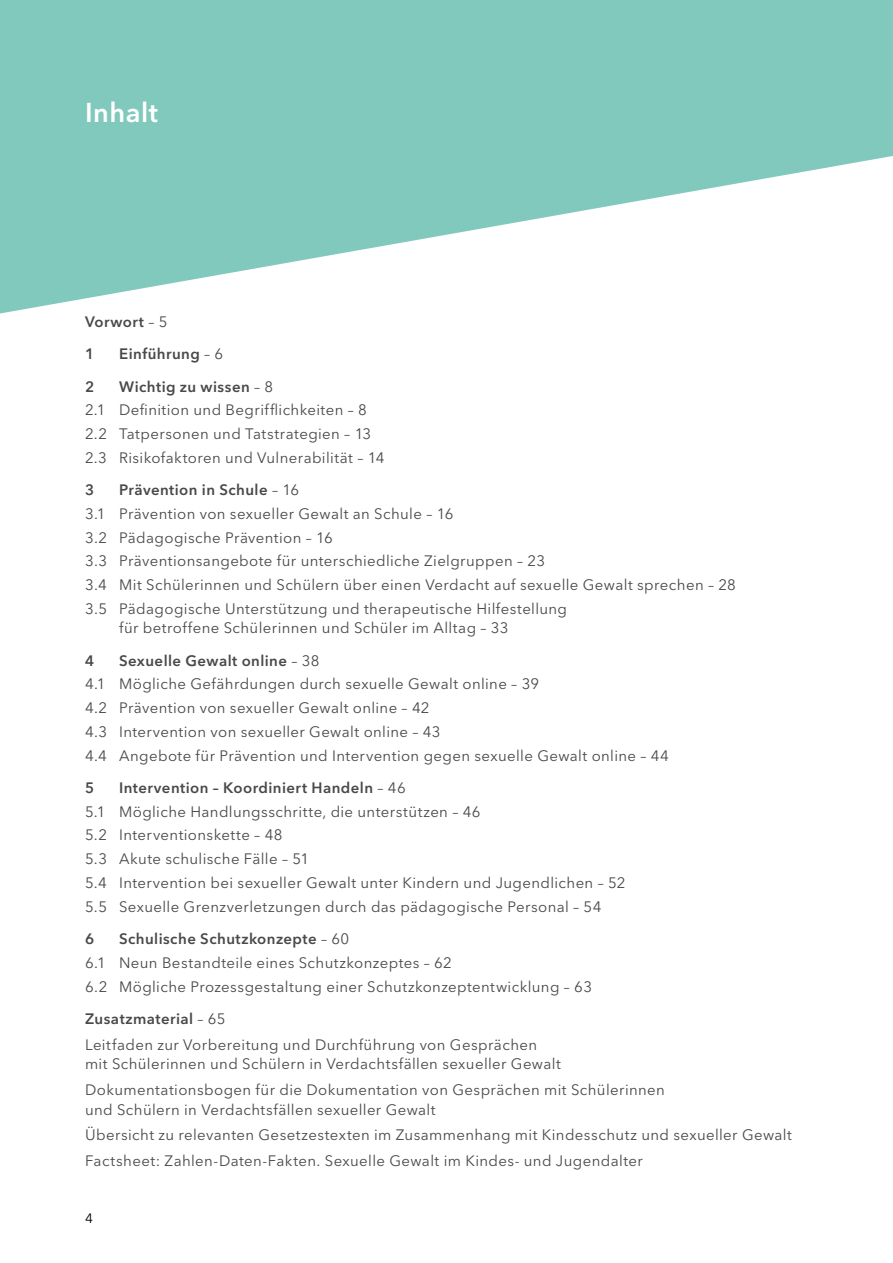
<style>
.page{position:relative;width:893px;height:1263px;background:#fff}
.page>*{position:absolute;margin:0;border:0;box-sizing:border-box;transform-origin:0 0}
.t1{font:600 27px "Avenir Next LT Pro";letter-spacing:.02em;color:#fff}
.t2{font:15px/19.5px "Avenir Next LT Pro";letter-spacing:.025em;color:#494948}
.t3{font:600 15px "Avenir Next LT Pro";letter-spacing:.03em;color:#494948}
.t4{font:13.5px "Avenir Next LT Pro";color:#000}
.s1{font-weight:400}
</style>
<div class="page">
<svg style="left:0;top:0;width:893px;height:313px;fill:#81c9bd"></svg>
<h1 class="t1" style="left:85px;top:97px;width:75px">Inhalt</h1>
<p class="t3" style="left:85px;top:313px;width:84px">Vorwort <span class="s1">– 5</span></p>
<p class="t3" style="left:85px;top:345px;width:11px">1</p>
<p class="t3" style="left:119px;top:345px;width:106px">Einführung <span class="s1">– 6</span></p>
<p class="t3" style="left:85px;top:377px;width:11px">2</p>
<p class="t3" style="left:119px;top:377px;width:156px">Wichtig zu wissen <span class="s1">– 8</span></p>
<p class="t2" style="left:85px;top:400px;width:283px">2.1 Definition und Begrifflichkeiten – 8</p>
<p class="t2" style="left:85px;top:424px;width:288px">2.2 Tatpersonen und Tatstrategien – 13</p>
<p class="t2" style="left:85px;top:448px;width:301px">2.3 Risikofaktoren und Vulnerabilität – 14</p>
<p class="t3" style="left:85px;top:481px;width:11px">3</p>
<p class="t3" style="left:119px;top:481px;width:182px">Prävention in Schule <span class="s1">– 16</span></p>
<p class="t2" style="left:85px;top:504px;width:370px">3.1 Prävention von sexueller Gewalt an Schule – 16</p>
<p class="t2" style="left:85px;top:528px;width:249px">3.2 Pädagogische Prävention – 16</p>
<p class="t2" style="left:85px;top:551px;width:462px">3.3 Präventionsangebote für unterschiedliche Zielgruppen – 23</p>
<p class="t2" style="left:85px;top:575px;width:652px">3.4 Mit Schülerinnen und Schülern über einen Verdacht auf sexuelle Gewalt sprechen – 28</p>
<p class="t2" style="left:119px;top:599px;width:449px;text-indent:-34px">3.5 Pädagogische Unterstützung und therapeutische Hilfestellung für betroffene Schülerinnen und Schüler im Alltag – 33</p>
<p class="t3" style="left:85px;top:651px;width:11px">4</p>
<p class="t3" style="left:119px;top:651px;width:202px">Sexuelle Gewalt online <span class="s1">– 38</span></p>
<p class="t2" style="left:85px;top:674px;width:456px">4.1 Mögliche Gefährdungen durch sexuelle Gewalt online – 39</p>
<p class="t2" style="left:85px;top:698px;width:346px">4.2 Prävention von sexueller Gewalt online – 42</p>
<p class="t2" style="left:85px;top:722px;width:357px">4.3 Intervention von sexueller Gewalt online – 43</p>
<p class="t2" style="left:85px;top:746px;width:585px">4.4 Angebote für Prävention und Intervention gegen sexuelle Gewalt online – 44</p>
<p class="t3" style="left:85px;top:778px;width:11px">5</p>
<p class="t3" style="left:119px;top:778px;width:288px">Intervention – Koordiniert Handeln <span class="s1">– 46</span></p>
<p class="t2" style="left:85px;top:802px;width:397px">5.1 Mögliche Handlungsschritte, die unterstützen – 46</p>
<p class="t2" style="left:85px;top:825px;width:199px">5.2 Interventionskette – 48</p>
<p class="t2" style="left:85px;top:849px;width:225px">5.3 Akute schulische Fälle – 51</p>
<p class="t2" style="left:85px;top:873px;width:542px">5.4 Intervention bei sexueller Gewalt unter Kindern und Jugendlichen – 52</p>
<p class="t2" style="left:85px;top:897px;width:518px">5.5 Sexuelle Grenzverletzungen durch das pädagogische Personal – 54</p>
<p class="t3" style="left:85px;top:930px;width:11px">6</p>
<p class="t3" style="left:119px;top:930px;width:232px">Schulische Schutzkonzepte <span class="s1">– 60</span></p>
<p class="t2" style="left:85px;top:953px;width:368px">6.1 Neun Bestandteile eines Schutzkonzeptes – 62</p>
<p class="t2" style="left:85px;top:976px;width:508px">6.2 Mögliche Prozessgestaltung einer Schutzkonzeptentwicklung – 63</p>
<p class="t3" style="left:85px;top:1009px;width:142px">Zusatzmaterial <span class="s1">– 65</span></p>
<p class="t2" style="left:85px;top:1034px;width:477px">Leitfaden zur Vorbereitung und Durchführung von Gesprächen mit Schülerinnen und Schülern in Verdachtsfällen sexueller Gewalt</p>
<p class="t2" style="left:85px;top:1080px;width:581px">Dokumentationsbogen für die Dokumentation von Gesprächen mit Schülerinnen und Schülern in Verdachtsfällen sexueller Gewalt</p>
<p class="t2" style="left:85px;top:1125px;width:708px">Übersicht zu relevanten Gesetzestexten im Zusammenhang mit Kindesschutz und sexueller Gewalt</p>
<p class="t2" style="left:85px;top:1151px;width:559px">Factsheet: Zahlen-Daten-Fakten. Sexuelle Gewalt im Kindes- und Jugendalter</p>
<p class="t4" style="left:85px;top:1211px;width:9px">4</p>
</div>
